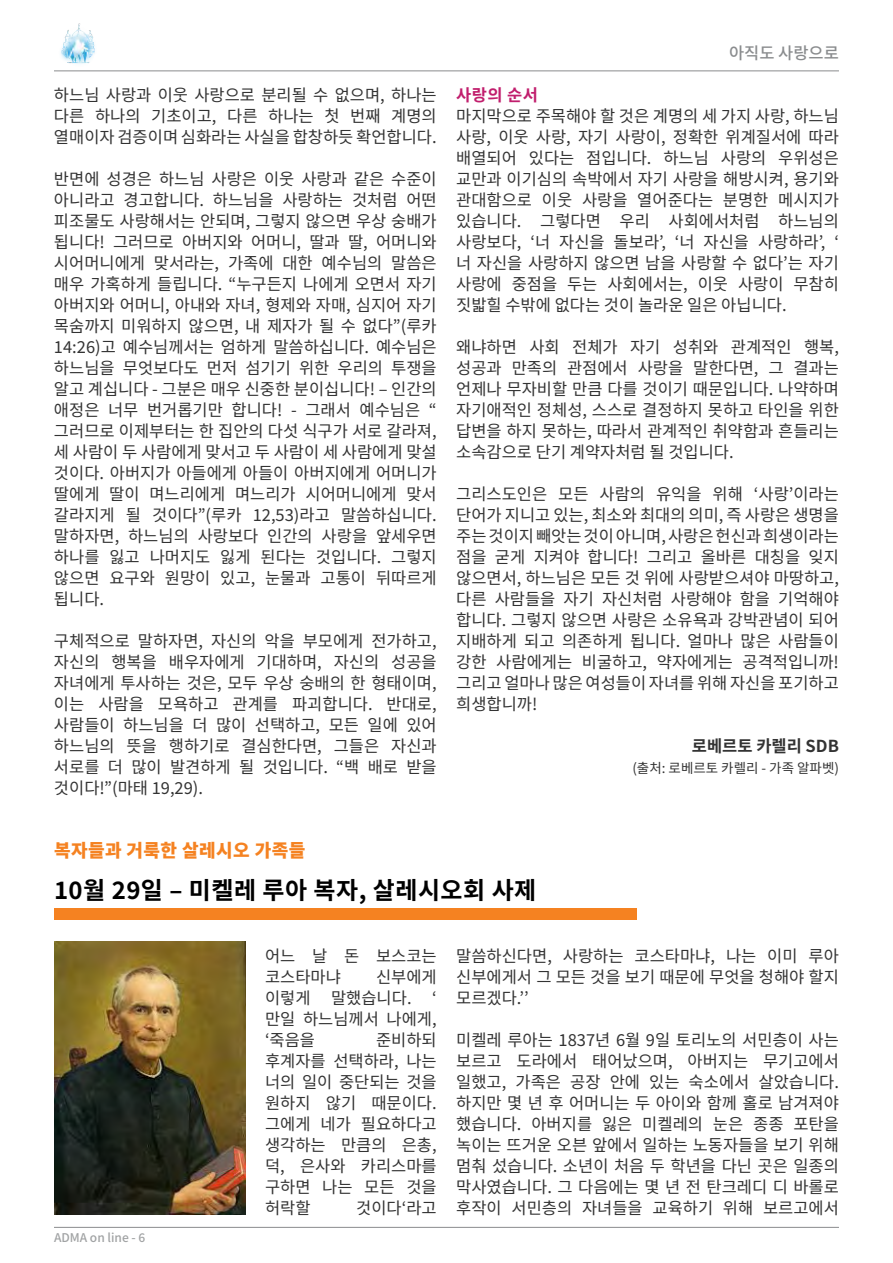
<style>
.page{position:relative;width:893px;height:1263px;background:#fff}
.page>*{position:absolute;margin:0;border:0;box-sizing:border-box;transform-origin:0 0}
.t1{font:700 24px "Noto Sans KR";letter-spacing:.02em;color:#000}
.t2{font:900 18px "Noto Sans KR";letter-spacing:.025em;color:#f58221}
.t3{font:16.5px/21px "Noto Sans KR";color:#333;text-align:justify}
.t4{font:700 16.5px "Noto Sans KR";color:#333}
.t5{font:500 16.5px "Noto Sans KR";color:#8a8c8e}
.t6{font:700 16.5px "Noto Sans KR";color:#c11e6d}
.t7{font:13.5px "Noto Sans KR";color:#333}
.t8{font:500 12px "Noto Sans KR";color:#a1a3a4}
</style>
<div class="page">
<hr style="left:54px;top:71px;width:785px;height:1px;background:#8a8c8e">
<img style="left:54px;top:23px;width:48px;height:48px">
<hr style="left:54px;top:1227px;width:785px;height:1px;background:#8a8c8e">
<div style="left:54px;top:908px;width:582px;height:12px;background:#f58221"></div>
<img style="left:54px;top:942px;width:192px;height:273px">
<p class="t3" style="left:54px;top:84px;width:384px">하느님 사랑과 이웃 사랑으로 분리될 수 없으며, 하나는 다른 하나의 기초이고, 다른 하나는 첫 번째 계명의 열매이자 검증이며 심화라는 사실을 합창하듯 확언합니다.</p>
<p class="t3" style="left:54px;top:168px;width:384px">반면에 성경은 하느님 사랑은 이웃 사랑과 같은 수준이 아니라고 경고합니다. 하느님을 사랑하는 것처럼 어떤 피조물도 사랑해서는 안되며, 그렇지 않으면 우상 숭배가 됩니다! 그러므로 아버지와 어머니, 딸과 딸, 어머니와 시어머니에게 맞서라는, 가족에 대한 예수님의 말씀은 매우 가혹하게 들립니다. “누구든지 나에게 오면서 자기 아버지와 어머니, 아내와 자녀, 형제와 자매, 심지어 자기 목숨까지 미워하지 않으면, 내 제자가 될 수 없다”(루카 14:26)고 예수님께서는 엄하게 말씀하십니다. 예수님은 하느님을 무엇보다도 먼저 섬기기 위한 우리의 투쟁을 알고 계십니다 - 그분은 매우 신중한 분이십니다! – 인간의 애정은 너무 번거롭기만 합니다! - 그래서 예수님은 “ 그러므로 이제부터는 한 집안의 다섯 식구가 서로 갈라져, 세 사람이 두 사람에게 맞서고 두 사람이 세 사람에게 맞설 것이다. 아버지가 아들에게 아들이 아버지에게 어머니가 딸에게 딸이 며느리에게 며느리가 시어머니에게 맞서 갈라지게 될 것이다”(루카 12,53)라고 말씀하십니다. 말하자면, 하느님의 사랑보다 인간의 사랑을 앞세우면 하나를 잃고 나머지도 잃게 된다는 것입니다. 그렇지 않으면 요구와 원망이 있고, 눈물과 고통이 뒤따르게 됩니다.</p>
<p class="t3" style="left:54px;top:630px;width:384px">구체적으로 말하자면, 자신의 악을 부모에게 전가하고, 자신의 행복을 배우자에게 기대하며, 자신의 성공을 자녀에게 투사하는 것은, 모두 우상 숭배의 한 형태이며, 이는 사람을 모욕하고 관계를 파괴합니다. 반대로, 사람들이 하느님을 더 많이 선택하고, 모든 일에 있어 하느님의 뜻을 행하기로 결심한다면, 그들은 자신과 서로를 더 많이 발견하게 될 것입니다. “백 배로 받을 것이다!”(마태 19,29).</p>
<p class="t5" style="left:729px;top:44px;width:111px">아직도 사랑으로</p>
<p class="t6" style="left:456px;top:85px;width:83px">사랑의 순서</p>
<p class="t3" style="left:456px;top:105px;width:384px">마지막으로 주목해야 할 것은 계명의 세 가지 사랑, 하느님 사랑, 이웃 사랑, 자기 사랑이, 정확한 위계질서에 따라 배열되어 있다는 점입니다. 하느님 사랑의 우위성은 교만과 이기심의 속박에서 자기 사랑을 해방시켜, 용기와 관대함으로 이웃 사랑을 열어준다는 분명한 메시지가 있습니다. 그렇다면 우리 사회에서처럼 하느님의 사랑보다, ‘너 자신을 돌보라’, ‘너 자신을 사랑하라’, ‘ 너 자신을 사랑하지 않으면 남을 사랑할 수 없다’는 자기 사랑에 중점을 두는 사회에서는, 이웃 사랑이 무참히 짓밟힐 수밖에 없다는 것이 놀라운 일은 아닙니다.</p>
<p class="t3" style="left:456px;top:336px;width:384px">왜냐하면 사회 전체가 자기 성취와 관계적인 행복, 성공과 만족의 관점에서 사랑을 말한다면, 그 결과는 언제나 무자비할 만큼 다를 것이기 때문입니다. 나약하며 자기애적인 정체성, 스스로 결정하지 못하고 타인을 위한 답변을 하지 못하는, 따라서 관계적인 취약함과 흔들리는 소속감으로 단기 계약자처럼 될 것입니다.</p>
<p class="t3" style="left:456px;top:483px;width:384px">그리스도인은 모든 사람의 유익을 위해 ‘사랑’이라는 단어가 지니고 있는, 최소와 최대의 의미, 즉 사랑은 생명을 주는 것이지 빼앗는 것이 아니며, 사랑은 헌신과 희생이라는 점을 굳게 지켜야 합니다! 그리고 올바른 대칭을 잊지 않으면서, 하느님은 모든 것 위에 사랑받으셔야 마땅하고, 다른 사람들을 자기 자신처럼 사랑해야 함을 기억해야 합니다. 그렇지 않으면 사랑은 소유욕과 강박관념이 되어 지배하게 되고 의존하게 됩니다. 얼마나 많은 사람들이 강한 사람에게는 비굴하고, 약자에게는 공격적입니까! 그리고 얼마나 많은 여성들이 자녀를 위해 자신을 포기하고 희생합니까!</p>
<p class="t4" style="left:692px;top:736px;width:149px">로베르토 카렐리 SDB</p>
<p class="t7" style="left:632px;top:760px;width:208px">(출처: 로베르토 카렐리 - 가족 알파벳)</p>
<p class="t2" style="left:54px;top:840px;width:253px">복자들과 거룩한 살레시오 가족들</p>
<p class="t1" style="left:54px;top:876px;width:484px">10월 29일 – 미켈레 루아 복자, 살레시오회 사제</p>
<p class="t8" style="left:54px;top:1230px;width:93px">ADMA on line - 6</p>
<p class="t3" style="left:265px;top:945px;width:173px">어느 날 돈 보스코는 코스타마냐</p>
<p class="t3" style="left:265px;top:966px;width:173px;text-indent:111px">신부에게 이렇게 말했습니다. ‘ 만일 하느님께서 나에게, ‘죽음을</p>
<p class="t3" style="left:265px;top:1029px;width:173px;text-indent:111px">준비하되 후계자를 선택하라, 나는 너의 일이 중단되는 것을 원하지 않기 때문이다. 그에게 네가 필요하다고 생각하는 만큼의 은총, 덕, 은사와 카리스마를 구하면 나는 모든 것을 허락할</p>
<p class="t3" style="left:356px;top:1197px;width:82px">것이다‘라고</p>
<p class="t3" style="left:456px;top:945px;width:384px">말씀하신다면, 사랑하는 코스타마냐, 나는 이미 루아 신부에게서 그 모든 것을 보기 때문에 무엇을 청해야 할지 모르겠다.’’</p>
<p class="t3" style="left:456px;top:1029px;width:384px">미켈레 루아는 1837년 6월 9일 토리노의 서민층이 사는 보르고 도라에서 태어났으며, 아버지는 무기고에서 일했고, 가족은 공장 안에 있는 숙소에서 살았습니다. 하지만 몇 년 후 어머니는 두 아이와 함께 홀로 남겨져야 했습니다. 아버지를 잃은 미켈레의 눈은 종종 포탄을 녹이는 뜨거운 오븐 앞에서 일하는 노동자들을 보기 위해 멈춰 섰습니다. 소년이 처음 두 학년을 다닌 곳은 일종의 막사였습니다. 그 다음에는 몇 년 전 탄크레디 디 바롤로 후작이 서민층의 자녀들을 교육하기 위해 보르고에서</p>
</div>
